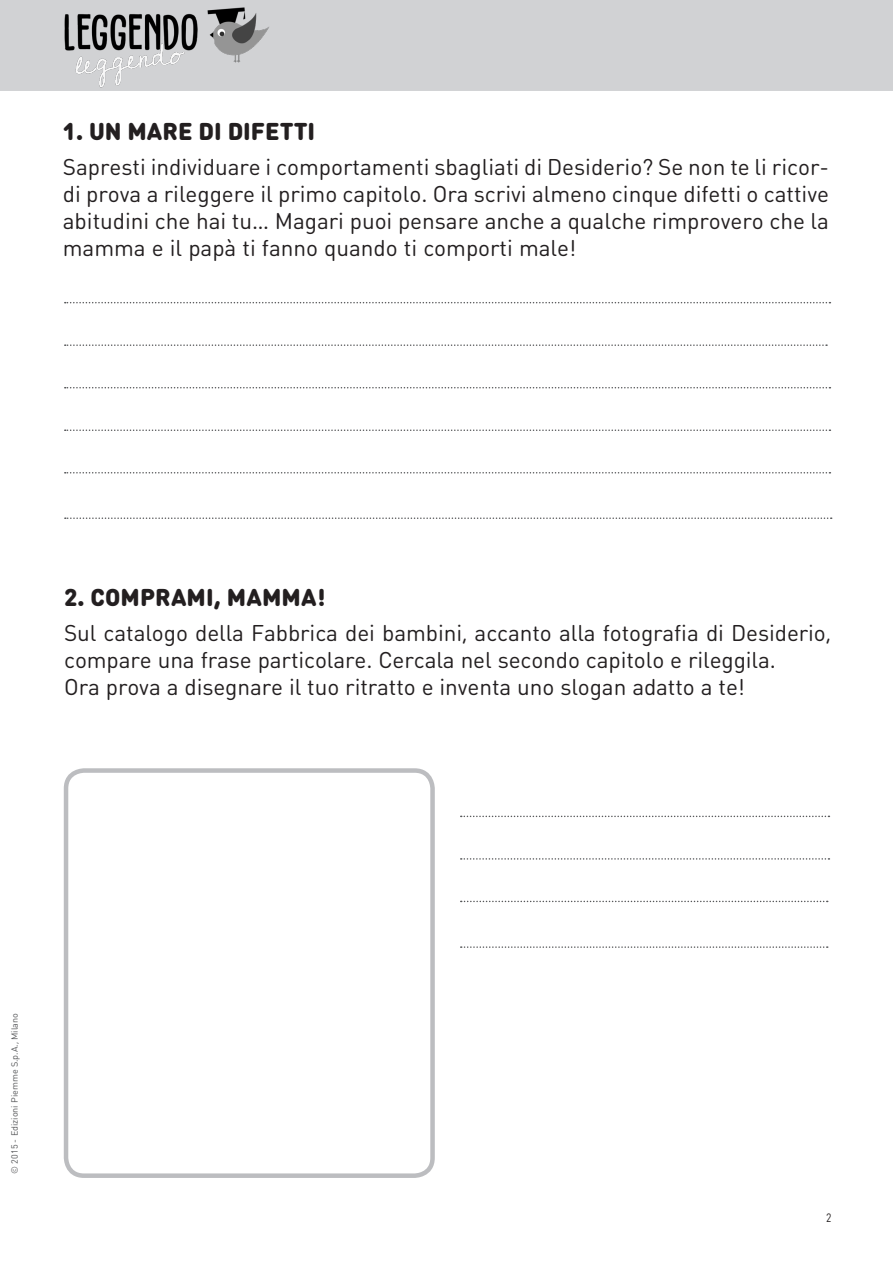
<style>
.page{position:relative;width:893px;height:1263px;background:#fff}
.page>*{position:absolute;margin:0;border:0;box-sizing:border-box;transform-origin:0 0}
.esercizi{font:900 24px "DIN Round Pro";color:#231f20}
.esercizi-2{font:22.5px/27px "DIN Round Pro";letter-spacing:-.005em;color:#231f20;text-align:justify}
.t1{font:12px "DIN Round Pro";color:#231f20;scale:.85 1}
.t2{font:9px "DIN Round Pro";color:#57585a}
</style>
<div class="page">
<div style="left:0;top:0;width:893px;height:91px;background:#d1d2d4"></div>
<img style="left:206px;top:7px;width:64px;height:57px">
<img style="left:64px;top:12px;width:134px;height:76px">
<svg style="left:461px;top:816px;width:368px;height:1px"></svg>
<svg style="left:461px;top:858px;width:368px;height:2px"></svg>
<svg style="left:461px;top:901px;width:367px;height:1px"></svg>
<svg style="left:461px;top:946px;width:367px;height:2px"></svg>
<svg style="left:65px;top:517px;width:767px;height:2px"></svg>
<svg style="left:65px;top:302px;width:765px;height:1px"></svg>
<svg style="left:65px;top:344px;width:762px;height:2px"></svg>
<svg style="left:65px;top:387px;width:765px;height:1px"></svg>
<svg style="left:65px;top:429px;width:765px;height:2px"></svg>
<svg style="left:65px;top:472px;width:765px;height:1px"></svg>
<div style="left:64px;top:768px;width:371px;height:410px;border:4px solid #bcbdc0;border-radius:18px"></div>
<p class="esercizi" style="left:63px;top:113px;width:254px">1. UN MARE DI DIFETTI</p>
<p class="esercizi-2" style="left:63px;top:153px;width:768px">Sapresti individuare i comportamenti sbagliati di Desiderio? Se non te li ricor&shy;di prova a rileggere il primo capitolo. Ora scrivi almeno cinque difetti o cattive abitudini che hai tu… Magari puoi pensare anche a qualche rimprovero che la mamma e il papà ti fanno quando ti comporti male!</p>
<p class="esercizi" style="left:64px;top:579px;width:263px">2. COMPRAMI, MAMMA!</p>
<p class="esercizi-2" style="left:64px;top:619px;width:768px">Sul catalogo della Fabbrica dei bambini, accanto alla fotografia di Desiderio, compare una frase particolare. Cercala nel secondo capitolo e rileggila.</p>
<p class="esercizi-2" style="left:64px;top:673px;width:682px">Ora prova a disegnare il tuo ritratto e inventa uno slogan adatto a te!</p>
<p class="t2" style="left:8px;top:1174px;width:162px;rotate:-90deg">© 2015 - Edizioni Piemme S.p.A., Milano</p>
<p class="t1" style="left:826px;top:1210px;width:8px">2</p>
</div>
